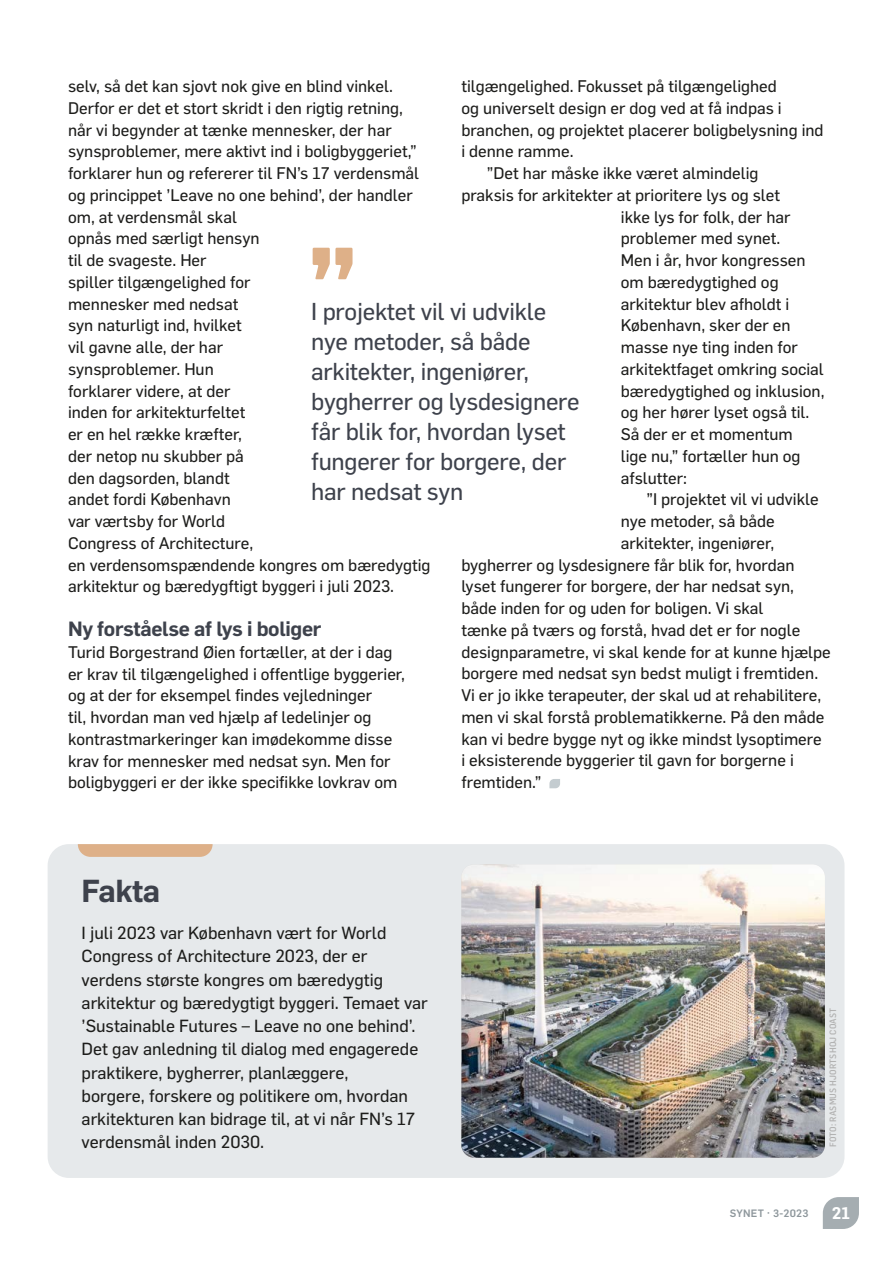
<style>
.page{position:relative;width:893px;height:1263px;background:#fff}
.page>*{position:absolute;margin:0;border:0;box-sizing:border-box;transform-origin:0 0}
.t1{font:600 31.2px "Flama";letter-spacing:-.02em;color:#3e424c}
.t2{font:24px/30px "Flama Basic";letter-spacing:-.01em;color:#3e424c}
.t3{font:600 20.25px "Flama";letter-spacing:-.015em;color:#3e424c}
.t4{font:17.25px/23.2px "Flama Basic";color:#1d1d1b}
.t5{font:16.5px/21.8px "Flama Basic";color:#1d1d1b}
.t6{font:600 16.5px "Flama";color:#fff}
.t7{font:500 10.5px "Flama";letter-spacing:.025em;color:#8e979c}
.t8{font:500 9px "Flama Semicondensed";letter-spacing:.02em;color:#b2b2b2}
</style>
<div class="page">
<svg style="left:549px;top:779px;width:11px;height:9px"></svg>
<svg style="left:313px;top:248px;width:39px;height:31px"></svg>
<div style="left:48px;top:844px;width:796px;height:334px;background:#e6e9eb;border-radius:21px"></div>
<svg style="left:78px;top:844px;width:135px;height:13px;background:#deb38d"></svg>
<img style="left:461px;top:864px;width:364px;height:294px">
<svg style="left:823px;top:1197px;width:36px;height:32px"></svg>
<p class="t5" style="left:461px;top:74px;width:317px">tilgængelighed. Fokusset på tilgængelighed</p>
<p class="t5" style="left:461px;top:96px;width:322px">og universelt design er dog ved at få indpas i</p>
<p class="t5" style="left:461px;top:118px;width:364px">branchen, og projektet placerer boligbelysning ind</p>
<p class="t5" style="left:461px;top:140px;width:114px">i denne ramme.</p>
<p class="t5" style="left:487px;top:161px;width:273px">”Det har måske ikke været almindelig</p>
<p class="t5" style="left:461px;top:183px;width:320px">praksis for arkitekter at prioritere lys og slet</p>
<p class="t5" style="left:621px;top:205px;width:171px">ikke lys for folk, der har</p>
<p class="t5" style="left:621px;top:227px;width:161px">problemer med synet.</p>
<p class="t5" style="left:621px;top:248px;width:186px">Men i år, hvor kongressen</p>
<p class="t5" style="left:621px;top:270px;width:159px">om bæredygtighed og</p>
<p class="t5" style="left:621px;top:292px;width:170px">arkitektur blev afholdt i</p>
<p class="t5" style="left:621px;top:314px;width:171px">København, sker der en</p>
<p class="t5" style="left:621px;top:335px;width:178px">masse nye ting inden for</p>
<p class="t5" style="left:621px;top:357px;width:204px">arkitektfaget omkring social</p>
<p class="t5" style="left:621px;top:379px;width:205px">bæredygtighed og inklusion,</p>
<p class="t5" style="left:621px;top:401px;width:190px">og her hører lyset også til.</p>
<p class="t5" style="left:621px;top:422px;width:173px">Så der er et momentum</p>
<p class="t5" style="left:621px;top:444px;width:181px">lige nu,” fortæller hun og</p>
<p class="t5" style="left:621px;top:466px;width:68px">afslutter:</p>
<p class="t5" style="left:646px;top:488px;width:174px">”I projektet vil vi udvikle</p>
<p class="t5" style="left:621px;top:509px;width:155px">nye metoder, så både</p>
<p class="t5" style="left:621px;top:531px;width:155px">arkitekter, ingeniører,</p>
<p class="t5" style="left:461px;top:553px;width:335px">bygherrer og lysdesignere får blik for, hvordan</p>
<p class="t5" style="left:461px;top:575px;width:334px">lyset fungerer for borgere, der har nedsat syn,</p>
<p class="t5" style="left:461px;top:596px;width:304px">både inden for og uden for boligen. Vi skal</p>
<p class="t5" style="left:461px;top:618px;width:341px">tænke på tværs og forstå, hvad det er for nogle</p>
<p class="t5" style="left:461px;top:640px;width:371px">designparametre, vi skal kende for at kunne hjælpe</p>
<p class="t5" style="left:461px;top:662px;width:358px">borgere med nedsat syn bedst muligt i fremtiden.</p>
<p class="t5" style="left:461px;top:683px;width:361px">Vi er jo ikke terapeuter, der skal ud at rehabilitere,</p>
<p class="t5" style="left:461px;top:705px;width:364px">men vi skal forstå problematikkerne. På den måde</p>
<p class="t5" style="left:461px;top:727px;width:362px">kan vi bedre bygge nyt og ikke mindst lysoptimere</p>
<p class="t5" style="left:461px;top:749px;width:334px">i eksisterende byggerier til gavn for borgerne i</p>
<p class="t5" style="left:461px;top:770px;width:82px">fremtiden.”</p>
<p class="t5" style="left:68px;top:74px;width:364px">selv, så det kan sjovt nok give en blind vinkel.<br>Derfor er det et stort skridt i den rigtig retning, når vi begynder at tænke mennesker, der har synsproblemer, mere aktivt ind i boligbyggeriet,” forklarer hun og refererer til FN’s 17 verdensmål og princippet ’Leave no one behind’, der handler om, at verdensmål skal<br>opnås med særligt hensyn<br>til de svageste. Her<br>spiller tilgængelighed for<br>mennesker med nedsat<br>syn naturligt ind, hvilket<br>vil gavne alle, der har<br>synsproblemer. Hun<br>forklarer videre, at der<br>inden for arkitekturfeltet<br>er en hel række kræfter,<br>der netop nu skubber på<br>den dagsorden, blandt<br>andet fordi København<br>var værtsby for World<br>Congress of Architecture,<br>en verdensomspændende kongres om bæredygtig arkitektur og bæredygftigt byggeri i juli 2023.</p>
<p class="t3" style="left:68px;top:614px;width:255px">Ny forståelse af lys i boliger</p>
<p class="t5" style="left:68px;top:640px;width:339px">Turid Borgestrand Øien fortæller, at der i dag er krav til tilgængelighed i offentlige byggerier, og at der for eksempel findes vejledninger<br>til, hvordan man ved hjælp af ledelinjer og kontrastmarkeringer kan imødekomme disse krav for mennesker med nedsat syn. Men for boligbyggeri er der ikke specifikke lovkrav om</p>
<h2 class="t2" style="left:311px;top:295px;width:270px">I projektet vil vi udvikle nye metoder, så både arkitekter, ingeniører, bygherrer og lysdesignere får blik for, hvordan lyset fungerer for borgere, der har nedsat syn</h2>
<h1 class="t1" style="left:82px;top:868px;width:80px">Fakta</h1>
<p class="t4" style="left:82px;top:920px;width:348px">I juli 2023 var København vært for World Congress of Architecture 2023, der er verdens største kongres om bæredygtig arkitektur og bæredygtigt byggeri. Temaet var ’Sustainable Futures – Leave no one behind’.<br>Det gav anledning til dialog med engagerede praktikere, bygherrer, planlæggere,<br>borgere, forskere og politikere om, hvordan arkitekturen kan bidrage til, at vi når FN’s 17 verdensmål inden 2030.</p>
<p class="t8" style="left:827px;top:1147px;width:140px;rotate:-90deg">FOTO: RASMUS HJORTSHOJ COAST</p>
<p class="t7" style="left:730px;top:1205px;width:80px">SYNET · 3-2023</p>
<p class="t6" style="left:832px;top:1201px;width:20px">21</p>
</div>
